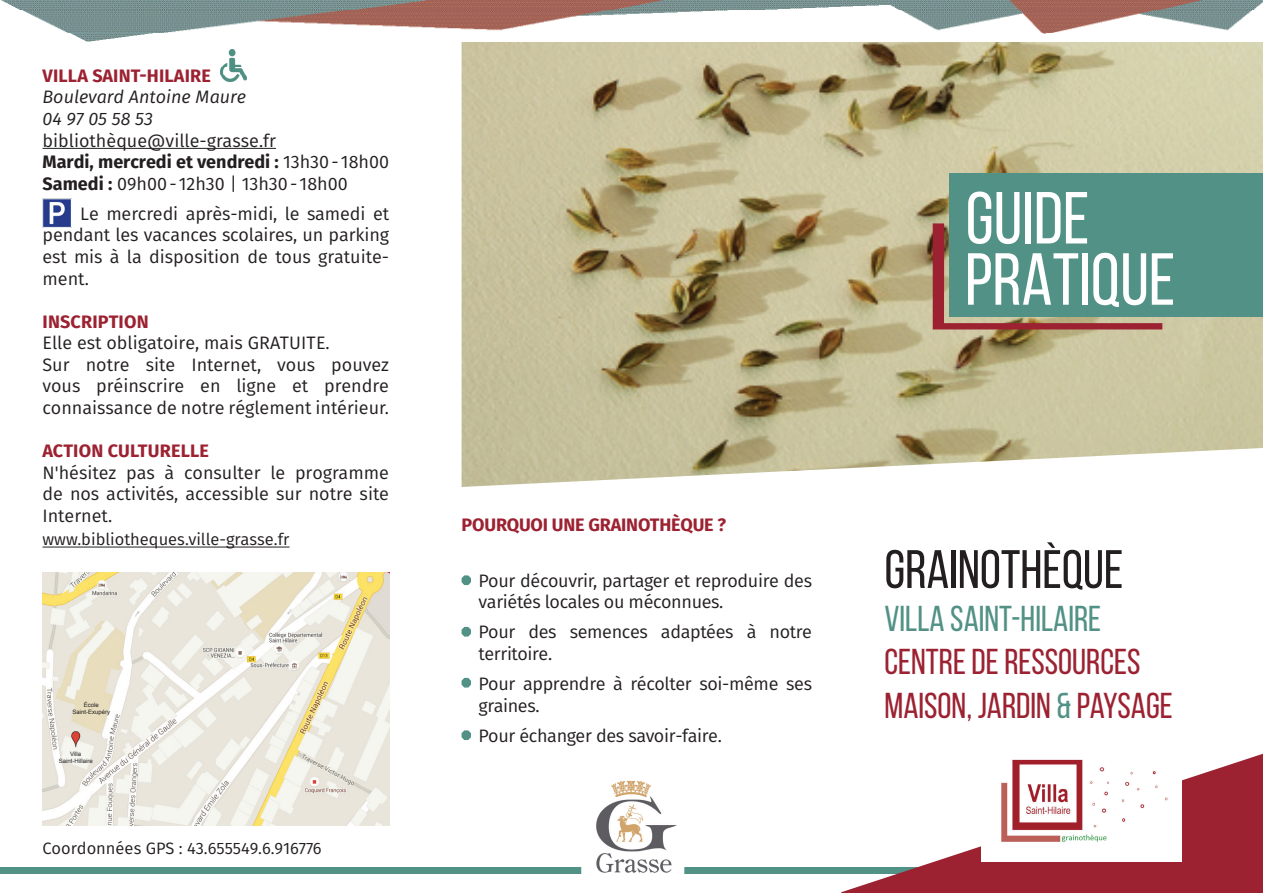
<style>
.page{position:relative;width:1263px;height:893px;background:#fff}
.page>*{position:absolute;margin:0;border:0;box-sizing:border-box;transform-origin:0 0}
.t1{font:73.5px "Bebas Neue";color:#fff}
.t2{font:54px "Bebas Neue";color:#231f20}
.t3{font:36px/43.2px "Bebas Neue";color:#9c2232}
.t4{font:36px "Bebas Neue";color:#529186}
.t5{font:18px/21.6px "Fira Sans";letter-spacing:-.005em;color:#231f20}
.t6{font:700 18px "Fira Sans";letter-spacing:.01em;color:#9c2232}
.t7{font:italic 18px/21.6px "Fira Sans";color:#231f20}
.t8{font:700 18px "Fira Sans";letter-spacing:-.01em;color:#9c2232}
.t9{font:16.5px "Fira Sans";color:#231f20}
.t10{font:6px/7.2px "Arial";color:#231f20;text-align:center}
.s1{font-weight:700}
.s2{color:#529186}
</style>
<div class="page">
<div style="left:0;top:867px;width:987px;height:7px;background:#529186"></div>
<svg style="left:841px;top:754px;width:422px;height:139px;fill:#9c2232"></svg>
<img style="left:982px;top:754px;width:200px;height:107px">
<hr style="left:43px;top:148px;width:233px;height:1px;background:#231f20">
<svg style="left:581px;top:780px;width:54px;height:94px"></svg>
<img style="left:588px;top:781px;width:96px;height:93px">
<svg style="left:462px;top:627px;width:9px;height:10px"></svg>
<svg style="left:462px;top:678px;width:9px;height:10px"></svg>
<svg style="left:462px;top:575px;width:9px;height:10px"></svg>
<hr style="left:43px;top:547px;width:247px;height:1px;background:#231f20">
<img style="left:462px;top:42px;width:801px;height:445px">
<img style="left:1px;top:0;width:1262px;height:42px">
<svg style="left:933px;top:223px;width:229px;height:106px;background:#a4635b"></svg>
<div style="left:950px;top:173px;width:313px;height:143px;background:#529186"></div>
<svg style="left:462px;top:730px;width:9px;height:10px"></svg>
<img style="left:220px;top:50px;width:27px;height:32px">
<img style="left:43px;top:572px;width:346px;height:253px">
<img style="left:43px;top:198px;width:28px;height:29px">
<p class="t6" style="left:43px;top:60px;width:170px">VILLA SAINT-HILAIRE</p>
<p class="t7" style="left:43px;top:86px;width:205px">Boulevard Antoine Maure<br>04 97 05 58 53</p>
<p class="t5" style="left:43px;top:129px;width:348px">bibliothèque@ville-grasse.fr<br><span class="s1">Mardi, mercredi et vendredi :</span> 13h30- 18h00<br><span class="s1">Samedi :</span> 09h00- 12h30 | 13h30- 18h00</p>
<p class="t5" style="left:43px;top:202px;width:348px;text-align:justify;text-indent:38px">Le mercredi après-midi, le samedi et pendant les vacances scolaires, un parking est mis à la disposition de tous gratuite&shy;ment.</p>
<p class="t6" style="left:43px;top:306px;width:108px">INSCRIPTION</p>
<p class="t5" style="left:43px;top:332px;width:348px">Elle est obligatoire, mais GRATUITE.<br>Sur notre site Internet, vous pouvez vous préinscrire en ligne et prendre connaissance de notre réglement intérieur.</p>
<p class="t6" style="left:43px;top:436px;width:168px">ACTION CULTURELLE</p>
<p class="t5" style="left:43px;top:461px;width:348px;text-align:justify">N'hésitez pas à consulter le programme de nos activités, accessible sur notre site Internet.</p>
<p class="t9" style="left:43px;top:527px;width:249px">www.bibliotheques.ville-grasse.fr</p>
<p class="t10" style="left:73px;top:701px;width:39px">École<br>Saint-Exupéry</p>
<p class="t10" style="left:59px;top:750px;width:36px">Villa<br>Saint-Hillaire</p>
<p class="t9" style="left:43px;top:836px;width:281px">Coordonnées GPS : 43.655549.6.916776</p>
<p class="t8" style="left:462px;top:509px;width:266px">POURQUOI UNE GRAINOTHÈQUE ?</p>
<p class="t5" style="left:479px;top:569px;width:335px">Pour découvrir, partager et reproduire des variétés locales ou méconnues.</p>
<p class="t5" style="left:479px;top:621px;width:335px">Pour des semences adaptées à notre territoire.</p>
<p class="t5" style="left:479px;top:672px;width:335px">Pour apprendre à récolter soi-même ses graines.</p>
<p class="t5" style="left:479px;top:724px;width:245px">Pour échanger des savoir-faire.</p>
<h1 class="t1" style="left:966px;top:178px;width:125px">GUIDE</h1>
<h1 class="t1" style="left:965px;top:239px;width:212px">PRATIQUE</h1>
<h2 class="t2" style="left:884px;top:540px;width:240px">GRAINOTHÈQUE</h2>
<h3 class="t4" style="left:884px;top:599px;width:218px">VILLA SAINT-HILAIRE</h3>
<h3 class="t3" style="left:884px;top:640px;width:290px">CENTRE DE RESSOURCES<br>MAISON, JARDIN <span class="s2">&amp;</span> PAYSAGE</h3>
</div>
